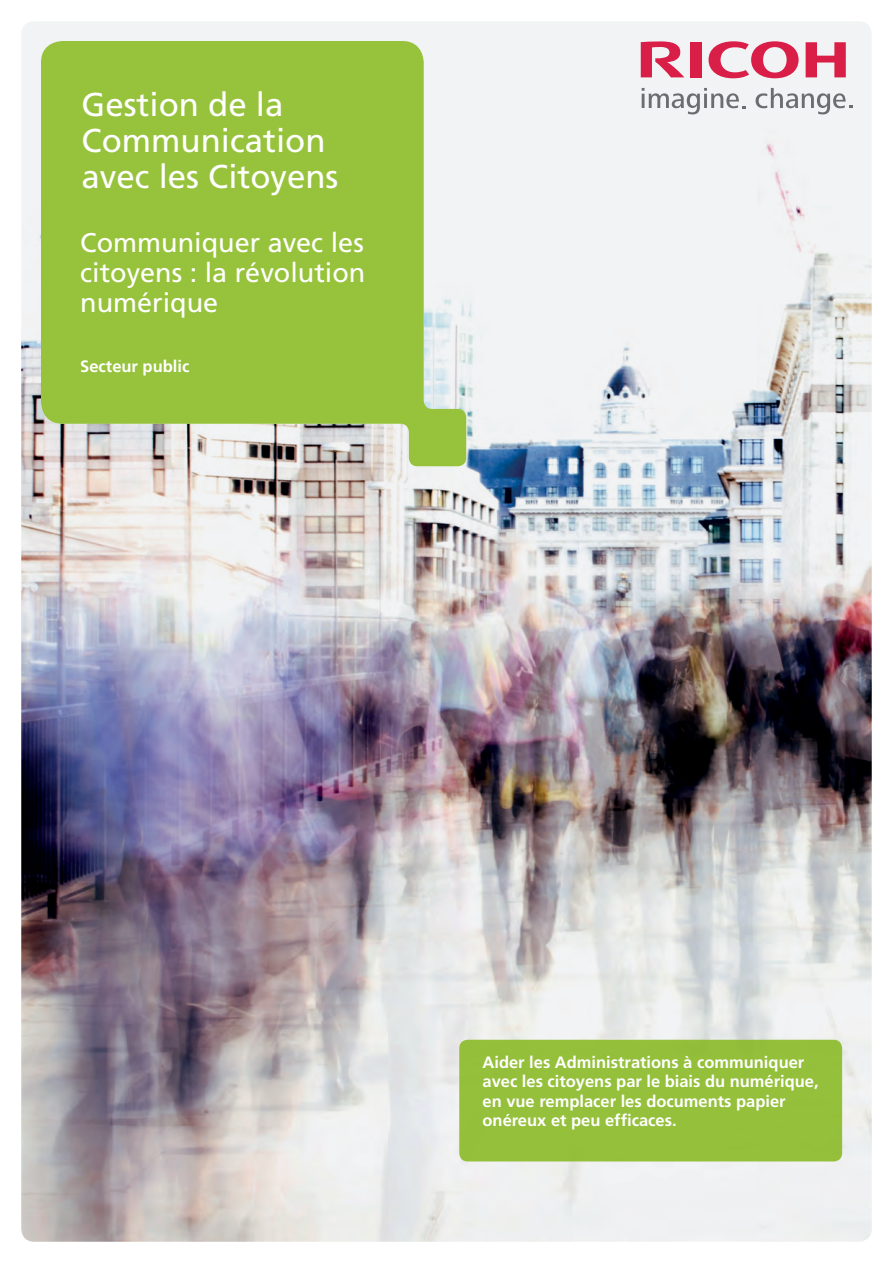
<style>
.page{position:relative;width:893px;height:1263px;background:#fff}
.page>*{position:absolute;margin:0;border:0;box-sizing:border-box;transform-origin:0 0}
.t1{font:33px/36px "Frutiger LT";color:#fff}
.t2{font:27px/30px "Frutiger LT";color:#fff;text-align:justify}
.t3{font:700 16.5px/19.5px "Frutiger LT";color:#fff}
</style>
<div class="page">
<img style="left:21px;top:22px;width:851px;height:1220px">
<div style="left:459px;top:1040px;width:383px;height:121px;background:#97c33c;border-radius:9px"></div>
<svg style="left:41px;top:41px;width:425px;height:425px;fill:#97c33c"></svg>
<svg style="left:708px;top:41px;width:91px;height:37px"></svg>
<svg style="left:806px;top:42px;width:40px;height:35px"></svg>
<div style="left:690px;top:42px;width:12px;height:35px;background:#d91e47"></div>
<svg style="left:641px;top:41px;width:43px;height:36px"></svg>
<svg style="left:642px;top:88px;width:103px;height:27px"></svg>
<svg style="left:756px;top:88px;width:96px;height:27px"></svg>
<h1 class="t1" style="left:82px;top:87px;width:258px">Gestion de la<br>Communication avec les Citoyens</h1>
<h2 class="t2" style="left:80px;top:228px;width:287px">Communiquer avec les citoyens : la révolution numérique</h2>
<p class="t3" style="left:80px;top:357px;width:111px">Secteur public</p>
<p class="t3" style="left:482px;top:1052px;width:338px">Aider les Administrations à communiquer avec les citoyens par le biais du numérique, en vue remplacer les documents papier onéreux et peu efficaces.</p>
</div>
